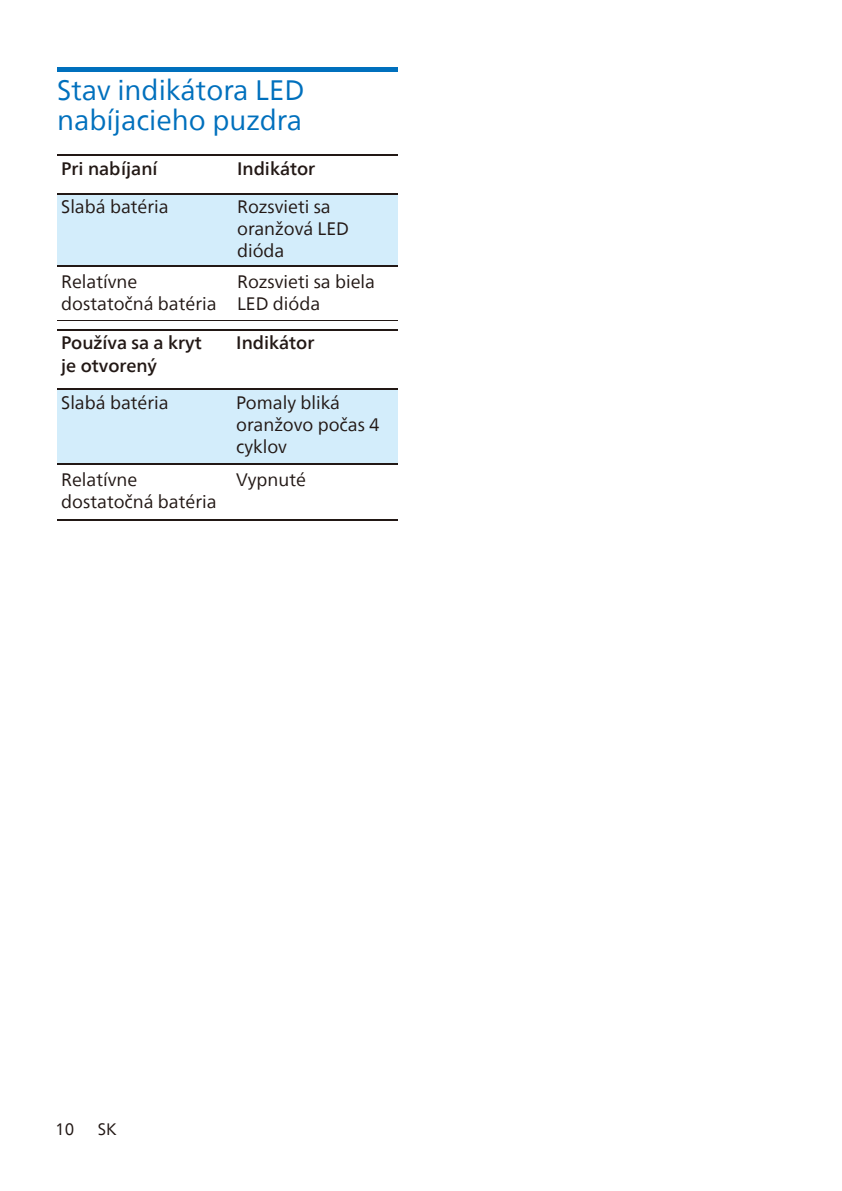
<style>
.page{position:relative;width:842px;height:1191px;background:#fff}
.page>*{position:absolute;margin:0;border:0;box-sizing:border-box;transform-origin:0 0}
.t1{font:28px/30px "Neue Frutiger World";color:#0070bd}
.t2{font:18px/22px "Neue Frutiger World";color:#221815}
.t3{font:500 18px/22px "Neue Frutiger World";color:#221815}
.t4{font:16.6px "Neue Frutiger World";color:#221815}
</style>
<div class="page">
<hr style="left:57px;top:68px;width:340px;height:4px;background:#0070bd">
<hr style="left:57px;top:155px;width:165px;height:1px;background:#221815">
<hr style="left:222px;top:155px;width:175px;height:1px;background:#221815">
<div style="left:222px;top:193px;width:175px;height:73px;background:#d3edfb"></div>
<div style="left:57px;top:193px;width:165px;height:73px;background:#d3edfb"></div>
<hr style="left:57px;top:193px;width:165px;height:1px;background:#221815">
<hr style="left:222px;top:193px;width:175px;height:1px;background:#221815">
<hr style="left:57px;top:266px;width:165px;height:1px;background:#221815">
<hr style="left:222px;top:266px;width:175px;height:1px;background:#221815">
<div style="left:222px;top:388px;width:175px;height:75px;background:#d3edfb"></div>
<div style="left:57px;top:388px;width:165px;height:75px;background:#d3edfb"></div>
<hr style="left:57px;top:330px;width:165px;height:1px;background:#221815">
<hr style="left:222px;top:330px;width:175px;height:1px;background:#221815">
<hr style="left:57px;top:320px;width:165px;height:1px;background:#221815">
<hr style="left:222px;top:320px;width:175px;height:1px;background:#221815">
<hr style="left:57px;top:520px;width:165px;height:1px;background:#221815">
<hr style="left:222px;top:520px;width:175px;height:1px;background:#221815">
<hr style="left:57px;top:388px;width:165px;height:1px;background:#221815">
<hr style="left:222px;top:388px;width:175px;height:1px;background:#221815">
<hr style="left:57px;top:463px;width:165px;height:1px;background:#221815">
<hr style="left:222px;top:463px;width:175px;height:1px;background:#221815">
<h1 class="t1" style="left:57px;top:76px;width:249px">Stav indikátora LED nabíjacieho puzdra</h1>
<p class="t3" style="left:61px;top:158px;width:98px">Pri nabíjaní</p>
<p class="t3" style="left:237px;top:158px;width:80px">Indikátor</p>
<p class="t2" style="left:61px;top:196px;width:109px">Slabá batéria</p>
<p class="t2" style="left:237px;top:196px;width:114px">Rozsvieti sa oranžová LED dióda</p>
<p class="t2" style="left:61px;top:271px;width:157px">Relatívne dostatočná batéria</p>
<p class="t2" style="left:237px;top:271px;width:140px">Rozsvieti sa biela<br>LED dióda</p>
<p class="t3" style="left:61px;top:332px;width:142px">Používa sa a kryt je otvorený</p>
<p class="t3" style="left:236px;top:332px;width:80px">Indikátor</p>
<p class="t2" style="left:61px;top:391px;width:109px">Slabá batéria</p>
<p class="t2" style="left:61px;top:468px;width:157px">Relatívne dostatočná batéria</p>
<p class="t2" style="left:236px;top:391px;width:145px">Pomaly bliká oranžovo počas 4 cyklov</p>
<p class="t2" style="left:236px;top:468px;width:71px">Vypnuté</p>
<p class="t4" style="left:55px;top:1116px;width:21px">10</p>
<p class="t4" style="left:98px;top:1116px;width:20px">SK</p>
</div>
